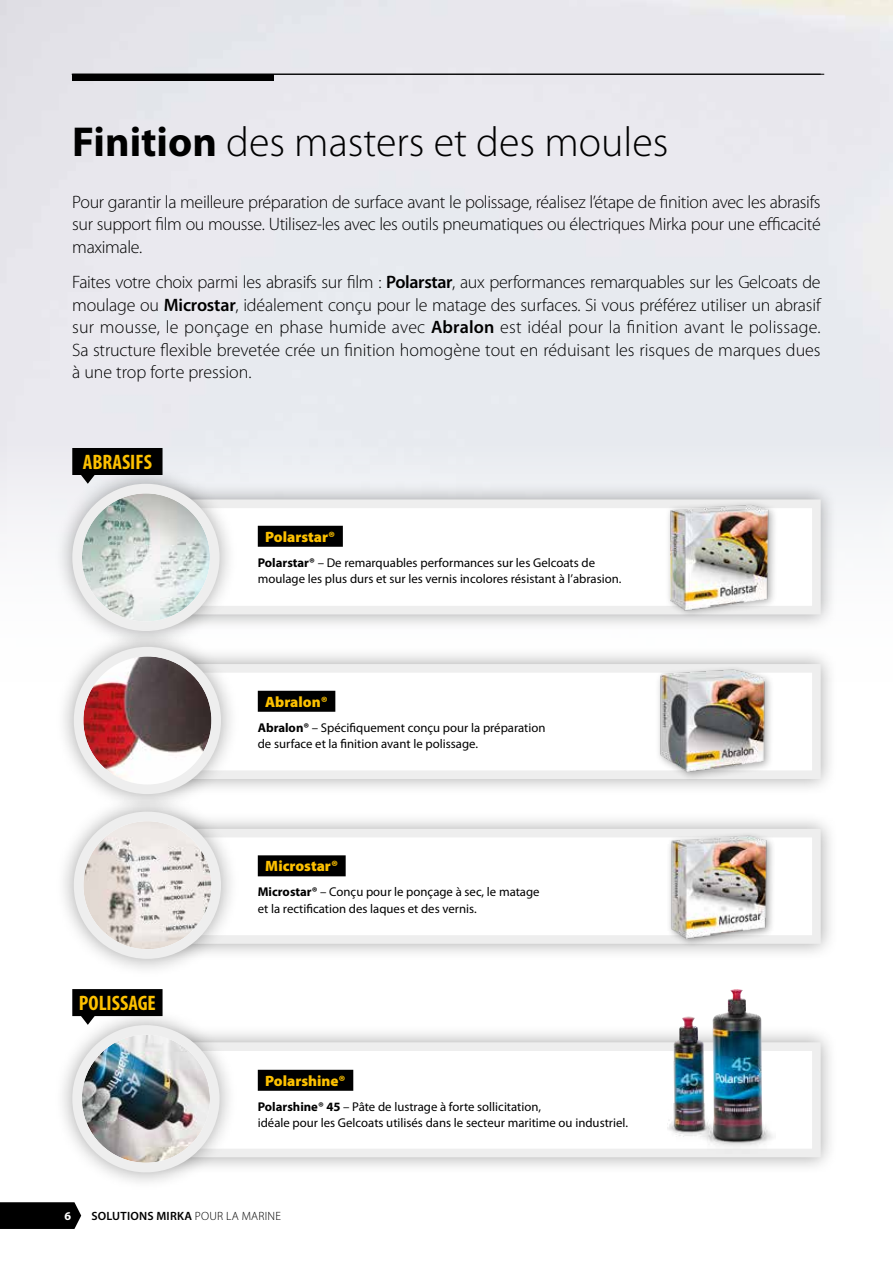
<style>
.page{position:relative;width:893px;height:1263px;background:#fff}
.page>*{position:absolute;margin:0;border:0;box-sizing:border-box;transform-origin:0 0}
.t1{font:300 42px "Myriad Pro";color:#000}
.t2{font:700 condensed 21px "Myriad Pro";color:#fdc100}
.t3{font:300 18px/22.5px "Myriad Pro";letter-spacing:-.01em;color:#000;text-align:justify}
.t4{font:900 15px "Myriad Pro";color:#fdc100}
.t5{font:12.75px/16.5px "Myriad Pro";color:#000}
.t6{font:600 12px "Myriad Pro";letter-spacing:.02em;color:#000}
.t7{font:700 12px "Myriad Pro";color:#fff}
.s1{font-weight:700}
.s2{font-weight:600}
.s3{font-weight:300}
</style>
<div class="page">
<div style="left:72px;top:74px;width:202px;height:7px;background:#000"></div>
<svg style="left:0;top:1202px;width:81px;height:27px;background:#0c0c0c"></svg>
<svg style="left:859px;top:430px;width:34px;height:174px"></svg>
<div style="left:142px;top:482px;width:696px;height:149px;background:#000;opacity:.35"></div>
<svg style="left:238px;top:495px;width:587px;height:124px"></svg>
<div style="left:138px;top:647px;width:700px;height:149px;background:#000;opacity:.35"></div>
<svg style="left:239px;top:660px;width:586px;height:123px"></svg>
<div style="left:123px;top:812px;width:715px;height:149px;background:#000;opacity:.35"></div>
<svg style="left:239px;top:824px;width:586px;height:124px"></svg>
<div style="left:54px;top:465px;width:184px;height:184px;background:#000;opacity:.35"></div>
<div style="left:77px;top:489px;width:138px;height:137px;background:#eee;border-radius:50%"></div>
<img style="left:82px;top:493px;width:128px;height:128px;border-radius:64px">
<div style="left:72px;top:484px;width:148px;height:147px;border:10px solid #eee;border-radius:50%"></div>
<div style="left:55px;top:628px;width:184px;height:184px;background:#000;opacity:.35"></div>
<div style="left:79px;top:652px;width:137px;height:137px;background:#eee;border-radius:50%"></div>
<img style="left:83px;top:656px;width:128px;height:128px;border-radius:64px">
<div style="left:74px;top:647px;width:147px;height:147px;border:10px solid #eee;border-radius:50%"></div>
<div style="left:55px;top:793px;width:184px;height:184px;background:#000;opacity:.35"></div>
<div style="left:79px;top:816px;width:137px;height:138px;background:#eee;border-radius:50%"></div>
<img style="left:83px;top:821px;width:128px;height:128px;border-radius:64px">
<div style="left:74px;top:811px;width:147px;height:148px;border:10px solid #eee;border-radius:50%"></div>
<div style="left:258px;top:526px;width:85px;height:21px;background:#000"></div>
<div style="left:258px;top:691px;width:77px;height:21px;background:#000"></div>
<div style="left:258px;top:855px;width:88px;height:21px;background:#000"></div>
<hr style="left:72px;top:74px;width:752px;height:1px;background:#000">
<div style="left:134px;top:1025px;width:704px;height:149px;background:#000;opacity:.35"></div>
<svg style="left:238px;top:1038px;width:587px;height:124px"></svg>
<div style="left:54px;top:1006px;width:184px;height:185px;background:#000;opacity:.35"></div>
<img style="left:82px;top:1035px;width:128px;height:128px">
<div style="left:72px;top:1025px;width:148px;height:147px;border:10px solid #eee;border-radius:50%"></div>
<div style="left:258px;top:1070px;width:95px;height:21px;background:#000"></div>
<img style="left:641px;top:1104px;width:45px;height:54px">
<img style="left:673px;top:1017px;width:31px;height:114px">
<img style="left:686px;top:1095px;width:104px;height:79px">
<img style="left:713px;top:989px;width:49px;height:151px">
<div style="left:666px;top:831px;width:110px;height:117px;background:#000;opacity:.45"></div>
<img style="left:652px;top:827px;width:120px;height:116px">
<div style="left:665px;top:500px;width:113px;height:119px;background:#000;opacity:.35"></div>
<img style="left:650px;top:495px;width:124px;height:120px">
<div style="left:655px;top:665px;width:119px;height:116px;background:#000;opacity:.35"></div>
<img style="left:655px;top:665px;width:114px;height:112px">
<div style="left:72px;top:448px;width:91px;height:27px;background:#000"></div>
<svg style="left:81px;top:475px;width:14px;height:9px"></svg>
<div style="left:72px;top:989px;width:91px;height:27px;background:#000"></div>
<svg style="left:81px;top:1016px;width:14px;height:9px"></svg>
<h1 class="t1" style="left:72px;top:118px;width:598px"><span class="s1">Finition</span> des masters et des moules</h1>
<p class="t3" style="left:72px;top:191px;width:750px">Pour garantir la meilleure préparation de surface avant le polissage, réalisez l’étape de finition avec les abrasifs sur support film ou mousse. Utilisez-les avec les outils pneumatiques ou électriques Mirka pour une efficacité maximale.</p>
<p class="t3" style="left:72px;top:271px;width:750px">Faites votre choix parmi les abrasifs sur film : <span class="s2">Polarstar</span>, aux performances remarquables sur les Gelcoats de moulage ou <span class="s2">Microstar</span>, idéalement conçu pour le matage des surfaces. Si vous préférez utiliser un abrasif sur mousse, le ponçage en phase humide avec <span class="s2">Abralon</span> est idéal pour la finition avant le polissage.<br>Sa structure flexible brevetée crée un finition homogène tout en réduisant les risques de marques dues à une trop forte pression.</p>
<p class="t2" style="left:83px;top:449px;width:71px">ABRASIFS</p>
<p class="t2" style="left:79px;top:990px;width:78px">POLISSAGE</p>
<p class="t4" style="left:265px;top:528px;width:72px">Polarstar®</p>
<p class="t5" style="left:258px;top:554px;width:365px"><span class="s1">Polarstar®</span> – De remarquables performances sur les Gelcoats de moulage les plus durs et sur les vernis incolores résistant à l’abrasion.</p>
<p class="t4" style="left:265px;top:693px;width:64px">Abralon®</p>
<p class="t5" style="left:258px;top:719px;width:289px"><span class="s1">Abralon®</span> – Spécifiquement conçu pour la préparation de surface et la finition avant le polissage.</p>
<p class="t4" style="left:265px;top:857px;width:74px">Microstar®</p>
<p class="t5" style="left:258px;top:884px;width:283px"><span class="s1">Microstar®</span> – Conçu pour le ponçage à sec, le matage et la rectification des laques et des vernis.</p>
<p class="t4" style="left:265px;top:1072px;width:82px">Polarshine®</p>
<p class="t5" style="left:258px;top:1098px;width:372px"><span class="s1">Polarshine® 45</span> – Pâte de lustrage à forte sollicitation,<br>idéale pour les Gelcoats utilisés dans le secteur maritime ou industriel.</p>
<p class="t7" style="left:65px;top:1208px;width:8px">6</p>
<p class="t6" style="left:91px;top:1209px;width:191px">SOLUTIONS MIRKA <span class="s3">POUR LA MARINE</span></p>
</div>
